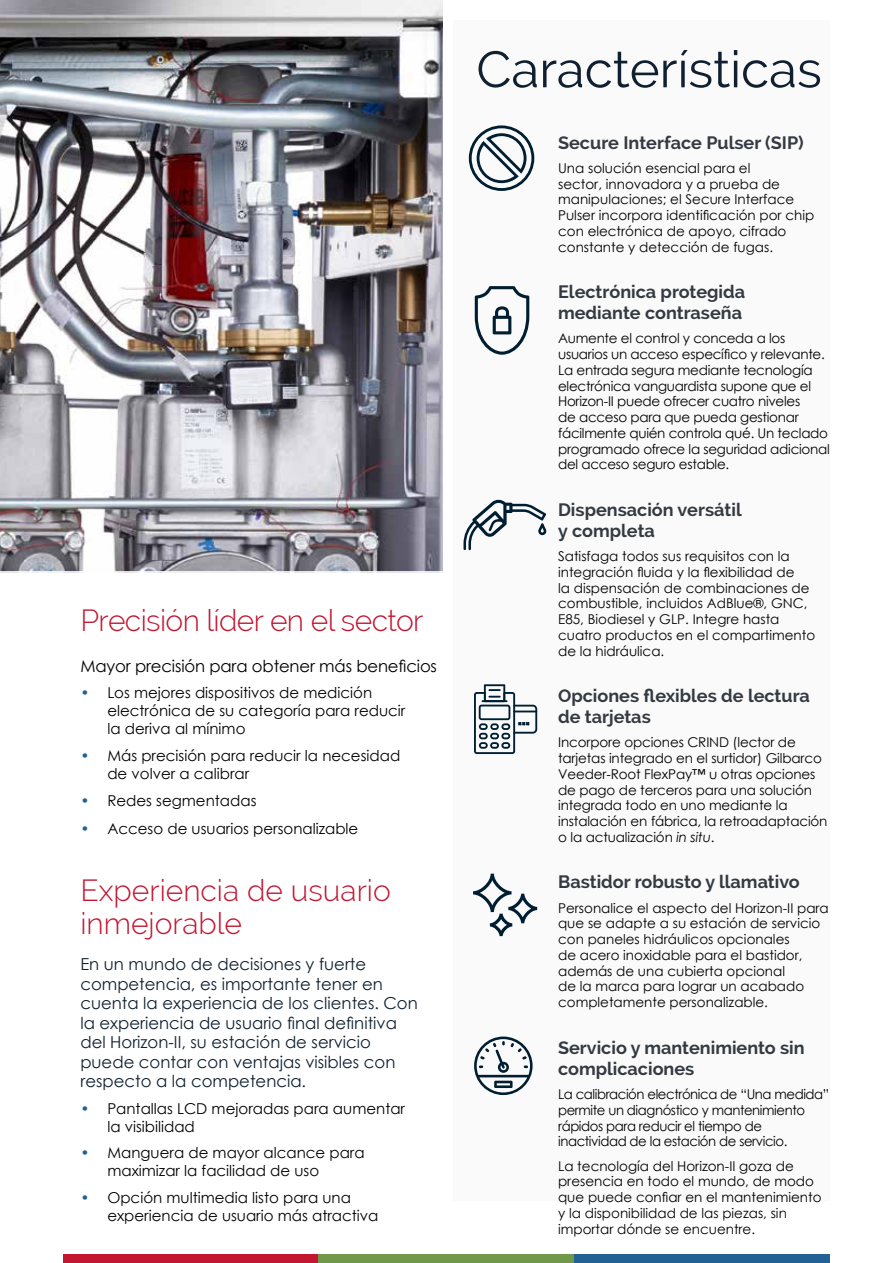
<style>
.page{position:relative;width:893px;height:1263px;background:#fff}
.page>*{position:absolute;margin:0;border:0;box-sizing:border-box;transform-origin:0 0}
.t1{font:51px "Raleway";color:#102031}
.t2{font:300 30px/33px "Raleway";color:#c21631}
.t3{font:300 30px "Raleway";letter-spacing:-.02em;color:#c21631}
.t4{font:700 18px/21px "Raleway";color:#333a42}
.t5{font:16.5px/19.5px "Century Gothic";color:#102031}
.t6{font:16.5px "Century Gothic";letter-spacing:-.01em;color:#000}
.t7{font:15px/18px "Century Gothic";color:#000}
.t8{font:13.5px/15.8px "Century Gothic";color:#000}
.t9{font:13.5px/15.8px "Century Gothic";letter-spacing:-.02em;color:#000}
.t10{font:13.5px/15.8px "Century Gothic";letter-spacing:-.03em;color:#000}
.s1{color:#236093}
.s2{font-style:italic}
</style>
<div class="page">
<div style="left:453px;top:20px;width:376px;height:1180px;background:#fbfafa"></div>
<img style="left:0;top:0;width:442px;height:571px">
<div style="left:64px;top:1254px;width:255px;height:9px;background:#c21631"></div>
<div style="left:319px;top:1254px;width:255px;height:9px;background:#71974a"></div>
<div style="left:574px;top:1254px;width:255px;height:9px;background:#236093"></div>
<svg style="left:474px;top:684px;width:63px;height:70px"></svg>
<hr style="left:482px;top:700px;width:26px;height:2px;background:#001e32">
<svg style="left:473px;top:874px;width:64px;height:62px"></svg>
<svg style="left:474px;top:1036px;width:59px;height:59px"></svg>
<svg style="left:463px;top:499px;width:83px;height:51px"></svg>
<svg style="left:475px;top:286px;width:54px;height:69px"></svg>
<svg style="left:469px;top:125px;width:65px;height:66px"></svg>
<h2 class="t3" style="left:80px;top:603px;width:345px">Precisión líder en el sector</h2>
<p class="t6" style="left:80px;top:654px;width:358px">Mayor precisión para obtener más beneficios</p>
<p class="t7" style="left:107px;top:684px;width:300px;text-indent:-27px"><span class="s1">•</span> Los mejores dispositivos de medición electrónica de su categoría para reducir la deriva al mínimo</p>
<p class="t7" style="left:107px;top:746px;width:294px;text-indent:-27px"><span class="s1">•</span> Más precisión para reducir la necesidad de volver a calibrar</p>
<p class="t7" style="left:80px;top:791px;width:178px"><span class="s1">•</span> Redes segmentadas</p>
<p class="t7" style="left:80px;top:819px;width:279px"><span class="s1">•</span> Acceso de usuarios personalizable</p>
<h2 class="t2" style="left:80px;top:873px;width:312px">Experiencia de usuario inmejorable</h2>
<p class="t5" style="left:80px;top:954px;width:339px">En un mundo de decisiones y fuerte competencia, es importante tener en cuenta la experiencia de los clientes. Con la experiencia de usuario final definitiva del Horizon-II, su estación de servicio puede contar con ventajas visibles con respecto a la competencia.</p>
<p class="t7" style="left:107px;top:1099px;width:299px;text-indent:-27px"><span class="s1">•</span> Pantallas LCD mejoradas para aumentar la visibilidad</p>
<p class="t7" style="left:107px;top:1143px;width:259px;text-indent:-27px"><span class="s1">•</span> Manguera de mayor alcance para maximizar la facilidad de uso</p>
<p class="t7" style="left:107px;top:1188px;width:273px;text-indent:-27px"><span class="s1">•</span> Opción multimedia listo para una experiencia de usuario más atractiva</p>
<h1 class="t1" style="left:476px;top:40px;width:347px">Características</h1>
<h3 class="t4" style="left:558px;top:132px;width:247px">Secure Interface Pulser (SIP)</h3>
<p class="t8" style="left:558px;top:160px;width:258px">Una solución esencial para el<br>sector, innovadora y a prueba de manipulaciones; el Secure Interface Pulser incorpora identificación por chip con electrónica de apoyo, cifrado constante y detección de fugas.</p>
<h3 class="t4" style="left:558px;top:281px;width:189px">Electrónica protegida mediante contraseña</h3>
<p class="t9" style="left:558px;top:330px;width:273px">Aumente el control y conceda a los usuarios un acceso específico y relevante.<br>La entrada segura mediante tecnología electrónica vanguardista supone que el Horizon-II puede ofrecer cuatro niveles<br>de acceso para que pueda gestionar fácilmente quién controla qué. Un teclado programado ofrece la seguridad adicional del acceso seguro estable.</p>
<h3 class="t4" style="left:558px;top:499px;width:185px">Dispensación versátil y completa</h3>
<p class="t8" style="left:558px;top:548px;width:259px">Satisfaga todos sus requisitos con la integración fluida y la flexibilidad de<br>la dispensación de combinaciones de combustible, incluidos AdBlue®, GNC, E85, Biodiesel y GLP. Integre hasta cuatro productos en el compartimento de la hidráulica.</p>
<h3 class="t4" style="left:558px;top:685px;width:253px">Opciones flexibles de lectura de tarjetas</h3>
<p class="t8" style="left:558px;top:734px;width:271px">Incorpore opciones CRIND (lector de tarjetas integrado en el surtidor) Gilbarco Veeder-Root FlexPay™ u otras opciones de pago de terceros para una solución integrada todo en uno mediante la instalación en fábrica, la retroadaptación o la actualización <span class="s2">in situ</span>.</p>
<h3 class="t4" style="left:558px;top:872px;width:243px">Bastidor robusto y llamativo</h3>
<p class="t8" style="left:558px;top:900px;width:272px">Personalice el aspecto del Horizon-II para que se adapte a su estación de servicio con paneles hidráulicos opcionales<br>de acero inoxidable para el bastidor, además de una cubierta opcional<br>de la marca para lograr un acabado completamente personalizable.</p>
<h3 class="t4" style="left:558px;top:1037px;width:248px">Servicio y mantenimiento sin complicaciones</h3>
<p class="t10" style="left:558px;top:1086px;width:273px">La calibración electrónica de “Una medida” permite un diagnóstico y mantenimiento rápidos para reducir el tiempo de inactividad de la estación de servicio.</p>
<p class="t8" style="left:558px;top:1157px;width:265px">La tecnología del Horizon-II goza de presencia en todo el mundo, de modo que puede confiar en el mantenimiento y la disponibilidad de las piezas, sin importar dónde se encuentre.</p>
</div>
